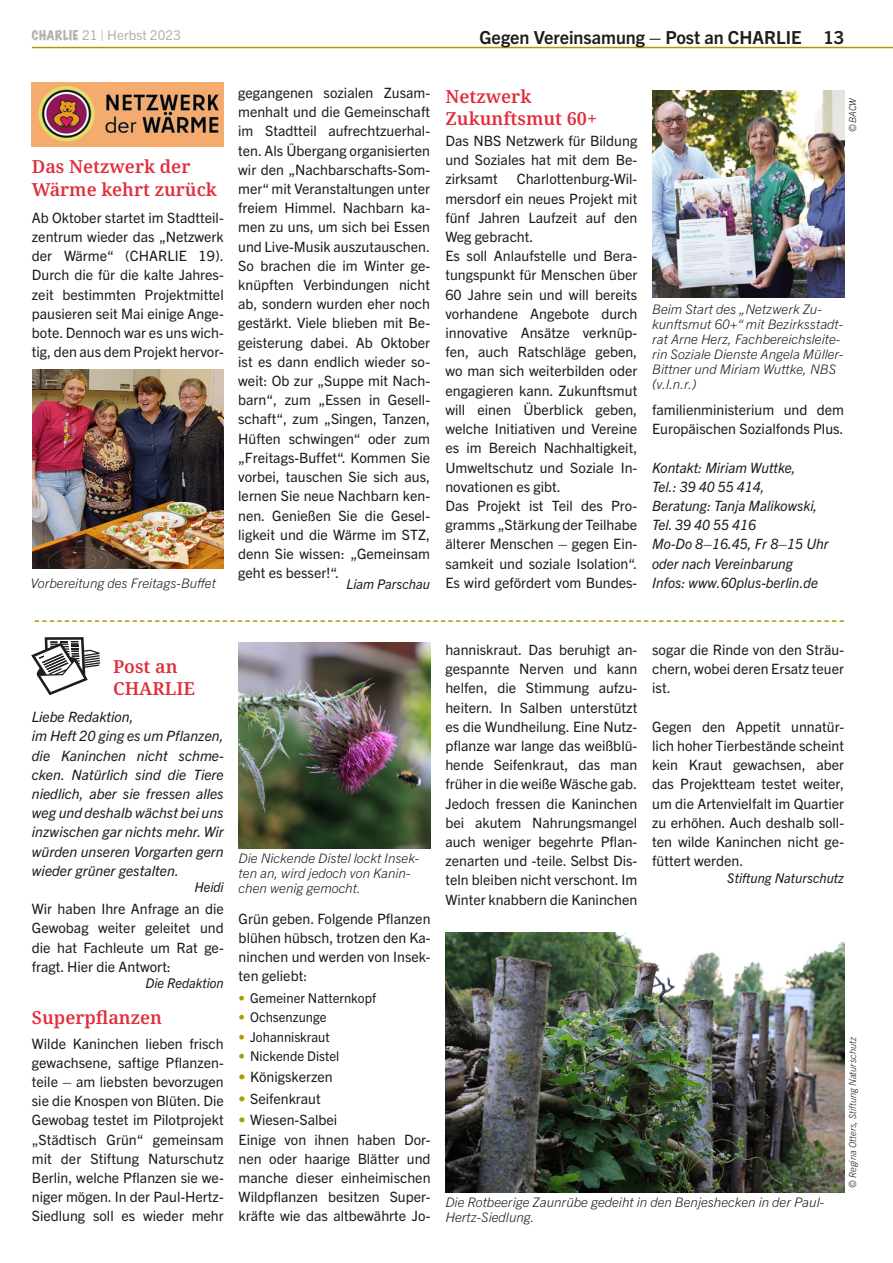
<style>
.page{position:relative;width:893px;height:1263px;background:#fff}
.page>*{position:absolute;margin:0;border:0;box-sizing:border-box;transform-origin:0 0}
.B-03-ZÜ-zwei{font:600 18px/22.5px "Noto Serif";color:#e02e3c}
.C-Kolumnentitel-re{font:700 18px "Trade Gothic Next LT Pro";color:#1d1d1b}
.AA-Brot-fliess{font:14.25px/19.2px "Trade Gothic Next LT Pro";color:#1d1d1b;text-align:justify}
.AA-Brot-fliess-2{font:italic 14.25px/19.2px "Trade Gothic Next LT Pro";color:#1d1d1b;text-align:justify}
.A-03-Brot-libü{font:italic 14.25px/19.2px "Trade Gothic Next LT Pro";color:#1d1d1b}
.t1{font:13.5px "Trade Gothic Next LT Pro";color:#1d1d1b}
.A-06-Autor{font:italic 13.5px "Trade Gothic Next LT Pro";color:#1d1d1b}
.t2{font:13.5px "Trade Gothic Next LT Pro";color:#b3b2b2}
.BD-BU-einfach{font:italic 300 13.2px/15px "Trade Gothic Next LT Pro";color:#1d1d1b}
.BE_Copyr-Schwarz{font:italic 300 9.75px "Trade Gothic Next LT Pro";color:#1d1d1b;scale:.96 1}
.s1{font-family:"Marker Felt";font-stretch:expanded;font-size:12.3px}
.s2{color:#aa9b00}
</style>
<div class="page">
<svg style="left:35px;top:620px;width:809px;height:2px"></svg>
<hr style="left:32px;top:47px;width:861px;height:1px;background:#aa9b00">
<img style="left:31px;top:82px;width:193px;height:64px">
<svg style="left:31px;top:637px;width:69px;height:58px"></svg>
<img style="left:445px;top:932px;width:399px;height:260px">
<img style="left:239px;top:642px;width:192px;height:206px">
<img style="left:33px;top:369px;width:191px;height:199px">
<img style="left:652px;top:91px;width:193px;height:206px">
<p class="t2" style="left:32px;top:26px;width:151px"><span class="s1">CHARLIE</span> 21 | Herbst 2023</p>
<p class="C-Kolumnentitel-re" style="left:479px;top:25px;width:366px">Gegen Vereinsamung – Post an CHARLIE 13</p>
<p class="AA-Brot-fliess" style="left:238px;top:82px;width:193px">gegangenen sozialen Zusam&shy;menhalt und die Gemeinschaft im Stadtteil aufrechtzuerhal&shy;ten. Als Übergang organisierten wir den „Nachbarschafts-Som&shy;mer“ mit Veranstaltungen unter freiem Himmel. Nachbarn ka&shy;men zu uns, um sich bei Essen und Live-Musik auszutauschen.<br>So brachen die im Winter ge&shy;knüpften Verbindungen nicht ab, sondern wurden eher noch gestärkt. Viele blieben mit Be&shy;geisterung dabei. Ab Oktober ist es dann endlich wieder so&shy;weit: Ob zur „Suppe mit Nach&shy;barn“, zum „Essen in Gesell&shy;schaft“, zum „Singen, Tanzen, Hüften schwingen“ oder zum „Freitags-Buffet“. Kommen Sie vorbei, tauschen Sie sich aus, lernen Sie neue Nachbarn ken&shy;nen. Genießen Sie die Gesel&shy;ligkeit und die Wärme im STZ, denn Sie wissen: „Gemeinsam geht es besser!“.</p>
<p class="A-06-Autor" style="left:347px;top:574px;width:85px">Liam Parschau</p>
<p class="B-03-ZÜ-zwei" style="left:445px;top:85px;width:153px">Netzwerk<br>Zukunftsmut 60+</p>
<p class="AA-Brot-fliess" style="left:445px;top:130px;width:193px">Das NBS Netzwerk für Bildung und Soziales hat mit dem Be&shy;zirksamt</p>
<p class="B-03-ZÜ-zwei" style="left:32px;top:156px;width:187px">Das Netzwerk der<br>Wärme kehrt zurück</p>
<p class="AA-Brot-fliess" style="left:32px;top:207px;width:193px">Ab Oktober startet im Stadtteil&shy;zentrum wieder das „Netzwerk der Wärme“ (CHARLIE 19).<br>Durch die für die kalte Jahres&shy;zeit bestimmten Projektmittel pausieren seit Mai einige Ange&shy;bote. Dennoch war es uns wich&shy;tig, den aus dem Projekt hervor-</p>
<p class="AA-Brot-fliess" style="left:445px;top:169px;width:193px;text-indent:71px">Charlottenburg-Wil&shy;mersdorf ein neues Projekt mit fünf Jahren Laufzeit auf den Weg gebracht.</p>
<p class="AA-Brot-fliess" style="left:445px;top:246px;width:193px">Es soll Anlaufstelle und Bera&shy;tungspunkt für Menschen über 60 Jahre sein und will bereits vorhandene Angebote durch innovative Ansätze verknüp&shy;fen, auch Ratschläge geben, wo man sich weiterbilden oder engagieren kann. Zukunftsmut will einen Überblick geben, welche Initiativen und Vereine es im Bereich Nachhaltigkeit, Umweltschutz und Soziale In&shy;novationen es gibt.</p>
<p class="AA-Brot-fliess" style="left:445px;top:495px;width:193px">Das Projekt ist Teil des Pro&shy;gramms „Stärkung der Teilhabe älterer Menschen – gegen Ein&shy;samkeit und soziale Isolation“.</p>
<p class="BD-BU-einfach" style="left:31px;top:575px;width:187px">Vorbereitung des Freitags-Buffet</p>
<p class="AA-Brot-fliess" style="left:445px;top:572px;width:193px">Es wird gefördert vom Bundes-</p>
<p class="BE_Copyr-Schwarz" style="left:846px;top:132px;width:38px;rotate:-90deg">© BACW</p>
<p class="BD-BU-einfach" style="left:652px;top:301px;width:193px">Beim Start des „Netzwerk Zu&shy;kunftsmut 60+“ mit Bezirksstadt&shy;rat Arne Herz, Fachbereichsleite&shy;rin Soziale Dienste Angela Müller-<br>Bittner und Miriam Wuttke, NBS (v.l.n.r.)</p>
<p class="AA-Brot-fliess" style="left:652px;top:399px;width:193px">familienministerium und dem<br>Europäischen Sozialfonds Plus.</p>
<p class="A-03-Brot-libü" style="left:652px;top:457px;width:145px">Kontakt: Miriam Wuttke,<br>Tel.: 39 40 55 414,</p>
<p class="A-03-Brot-libü" style="left:652px;top:495px;width:167px">Beratung: Tanja Malikowski,<br>Tel. 39 40 55 416</p>
<p class="A-03-Brot-libü" style="left:652px;top:534px;width:178px">Mo-Do 8–16.45, Fr 8–15 Uhr oder nach Vereinbarung</p>
<p class="A-03-Brot-libü" style="left:652px;top:572px;width:167px">Infos: www.60plus-berlin.de</p>
<p class="B-03-ZÜ-zwei" style="left:113px;top:655px;width:83px">Post an<br>CHARLIE</p>
<p class="AA-Brot-fliess-2" style="left:32px;top:706px;width:103px">Liebe Redaktion,</p>
<p class="AA-Brot-fliess-2" style="left:32px;top:726px;width:193px">im Heft 20 ging es um Pflanzen, die Kaninchen nicht schme&shy;cken. Natürlich sind die Tiere niedlich, aber sie fressen alles weg und deshalb wächst bei uns inzwischen gar nichts mehr. Wir würden unseren Vorgarten gern wieder grüner gestalten.</p>
<p class="A-06-Autor" style="left:194px;top:878px;width:31px">Heidi</p>
<p class="AA-Brot-fliess" style="left:32px;top:898px;width:193px">Wir haben Ihre Anfrage an die Gewobag weiter geleitet und die hat Fachleute um Rat ge&shy;fragt. Hier die Antwort:</p>
<p class="A-06-Autor" style="left:145px;top:974px;width:80px">Die Redaktion</p>
<p class="B-03-ZÜ-zwei" style="left:32px;top:1006px;width:132px">Superpflanzen</p>
<p class="AA-Brot-fliess" style="left:32px;top:1033px;width:193px">Wilde Kaninchen lieben frisch gewachsene, saftige Pflanzen&shy;teile – am liebsten bevorzugen sie die Knospen von Blüten. Die Gewobag testet im Pilotprojekt „Städtisch Grün“ gemeinsam mit der Stiftung Naturschutz Berlin, welche Pflanzen sie we&shy;niger mögen. In der Paul-Hertz-Siedlung soll es wieder mehr</p>
<p class="BD-BU-einfach" style="left:239px;top:850px;width:182px">Die Nickende Distel lockt Insek&shy;ten an, wird jedoch von Kanin&shy;chen wenig gemocht.</p>
<p class="AA-Brot-fliess" style="left:239px;top:908px;width:193px">Grün geben. Folgende Pflanzen blühen hübsch, trotzen den Ka&shy;ninchen und werden von Insek&shy;ten geliebt:</p>
<p class="t1" style="left:239px;top:988px;width:139px"><span class="s2">•</span> Gemeiner Natternkopf</p>
<p class="t1" style="left:239px;top:1008px;width:90px"><span class="s2">•</span> Ochsenzunge</p>
<p class="t1" style="left:239px;top:1027px;width:93px"><span class="s2">•</span> Johanniskraut</p>
<p class="t1" style="left:239px;top:1047px;width:102px"><span class="s2">•</span> Nickende Distel</p>
<p class="AA-Brot-fliess" style="left:239px;top:1066px;width:96px"><span class="s2">•</span> Königskerzen</p>
<p class="AA-Brot-fliess" style="left:239px;top:1088px;width:84px"><span class="s2">•</span> Seifenkraut</p>
<p class="AA-Brot-fliess" style="left:239px;top:1109px;width:100px"><span class="s2">•</span> Wiesen-Salbei</p>
<p class="AA-Brot-fliess" style="left:239px;top:1129px;width:193px">Einige von ihnen haben Dor&shy;nen oder haarige Blätter und manche dieser einheimischen Wildpflanzen besitzen Super&shy;kräfte wie das altbewährte Jo-</p>
<p class="AA-Brot-fliess" style="left:445px;top:639px;width:193px">hanniskraut. Das beruhigt an&shy;gespannte Nerven und kann helfen, die Stimmung aufzu&shy;heitern. In Salben unterstützt es die Wundheilung. Eine Nutz&shy;pflanze war lange das weißblü&shy;hende Seifenkraut, das man früher in die weiße Wäsche gab.</p>
<p class="AA-Brot-fliess" style="left:445px;top:793px;width:193px">Jedoch fressen die Kaninchen bei akutem Nahrungsmangel auch weniger begehrte Pflan&shy;zenarten und -teile. Selbst Dis&shy;teln bleiben nicht verschont. Im Winter knabbern die Kaninchen</p>
<p class="AA-Brot-fliess" style="left:652px;top:639px;width:193px">sogar die Rinde von den Sträu&shy;chern, wobei deren Ersatz teuer ist.</p>
<p class="AA-Brot-fliess" style="left:652px;top:716px;width:193px">Gegen den Appetit unnatür&shy;lich hoher Tierbestände scheint kein Kraut gewachsen, aber das Projektteam testet weiter, um die Artenvielfalt im Quartier zu erhöhen. Auch deshalb soll&shy;ten wilde Kaninchen nicht ge&shy;füttert werden.</p>
<p class="A-06-Autor" style="left:727px;top:868px;width:118px">Stiftung Naturschutz</p>
<p class="BE_Copyr-Schwarz" style="left:846px;top:1187px;width:158px;rotate:-90deg">© Regina Otters, Stiftung Naturschutz</p>
<p class="BD-BU-einfach" style="left:445px;top:1194px;width:380px">Die Rotbeerige Zaunrübe gedeiht in den Benjeshecken in der Paul-<br>Hertz-Siedlung.</p>
</div>
